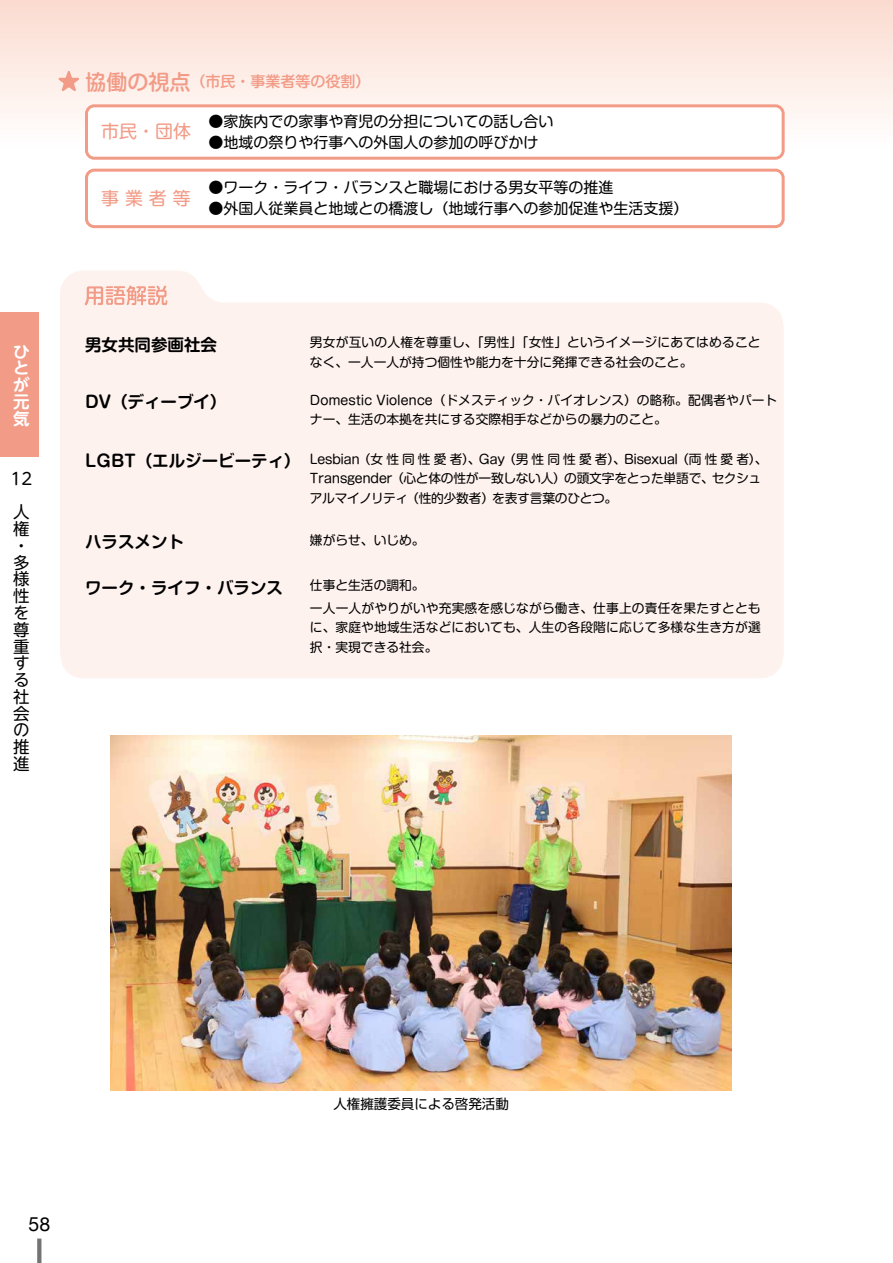
<style>
.page{position:relative;width:893px;height:1263px;background:#fff}
.page>*{position:absolute;margin:0;border:0;box-sizing:border-box;transform-origin:0 0}
.t1{font:19.5px "Helvetica Neue";color:#000}
.t2{font:18px "Shin M Go Pro";letter-spacing:.33em;color:#f29b87}
.t3{font:700 16.5px "Shin M Go Pro De";color:#000}
.t4{font:16.5px/16.8px "UD Shin M Go Pro";color:#000}
.t5{font:700 16.5px/16.8px "UD Shin M Go Pro De";color:#fff;text-align:justify}
.t6{font:15px "Shin M Go Pro";color:#000}
.t7{font:500 15px "Shin M Go Pro";color:#f29b87}
.t8{font:13.5px "Shin Go Pro";color:#000}
.t9{font:12.75px/19.5px "Shin M Go Pro";color:#000}
.t10{font:12.75px/19.5px "Shin M Go Pro";letter-spacing:-.02em;color:#000}
.s1{font-size:21px}
.s2{font-family:"Shin M Go Pro De";font-weight:700;font-size:16.5px}
</style>
<div class="page">
<div style="left:0;top:0;width:893px;height:154px;background:linear-gradient(to bottom,#fbdbcf,#fff)"></div>
<svg style="left:58px;top:71px;width:22px;height:21px"></svg>
<svg style="left:84px;top:103px;width:702px;height:57px"></svg>
<svg style="left:85px;top:168px;width:700px;height:61px"></svg>
<div style="left:60px;top:271px;width:724px;height:407px;background:#fef2ee"></div>
<svg style="left:85px;top:285px;width:82px;height:20px;background:#f7c7bb"></svg>
<img style="left:111px;top:736px;width:621px;height:355px">
<svg style="left:37px;top:1238px;width:4px;height:25px"></svg>
<div style="left:0;top:313px;width:38px;height:144px;background:#f29b87"></div>
<p class="t5" style="left:13px;top:342px;width:18px">ひとが元気</p>
<p class="t4" style="left:10px;top:461px;width:24px;line-height:33.6px">12人</p>
<p class="t4" style="left:13px;top:520px;width:18px">権・多様性を尊重する社会の推進</p>
<p class="t7" style="left:86px;top:69px;width:287px"><span class="s1">協働の視点</span>（市民・事業者等の役割）</p>
<h2 class="t2" style="left:101px;top:117px;width:91px">市民・団体</h2>
<h2 class="t2" style="left:101px;top:184px;width:91px">事業者等</h2>
<p class="t6" style="left:208px;top:109px;width:346px">●家族内での家事や育児の分担についての話し合い</p>
<p class="t6" style="left:208px;top:130px;width:331px">●地域の祭りや行事への外国人の参加の呼びかけ</p>
<p class="t6" style="left:208px;top:175px;width:406px">●ワーク・ライフ・バランスと職場における男女平等の推進</p>
<p class="t6" style="left:208px;top:196px;width:481px">●外国人従業員と地域との橋渡し（地域行事への参加促進や生活支援）</p>
<p class="t3" style="left:85px;top:331px;width:133px">男女共同参画社会</p>
<p class="t9" style="left:310px;top:331px;width:452px">男女が互いの人権を尊重し、「男性」「女性」というイメージにあてはめることなく、一人一人が持つ個性や能力を十分に発揮できる社会のこと。</p>
<p class="t3" style="left:85px;top:388px;width:143px">DV（ディーブイ）</p>
<p class="t9" style="left:310px;top:389px;width:469px">Domestic Violence（ドメスティック・バイオレンス）の略称。配偶者やパートナー、生活の本拠を共にする交際相手などからの暴力のこと。</p>
<p class="t10" style="left:310px;top:448px;width:459px;text-indent:-225px"><span class="s2">LGBT（エルジービーティ）</span> Lesbian（女性同性愛者）、Gay（男性同性愛者）、Bisexual（両性愛者）、<br>Transgender（心と体の性が一致しない人）の頭文字をとった単語で、セクシュアルマイノリティ（性的少数者）を表す言葉のひとつ。</p>
<p class="t3" style="left:85px;top:528px;width:100px">ハラスメント</p>
<p class="t9" style="left:310px;top:529px;width:116px">嫌がらせ、いじめ。</p>
<p class="t3" style="left:85px;top:574px;width:199px">ワーク・ライフ・バランス</p>
<p class="t9" style="left:310px;top:573px;width:452px;line-height:22.5px">仕事と生活の調和。<br>一人一人がやりがいや充実感を感じながら働き、仕事上の責任を果たすととも</p>
<p class="t9" style="left:310px;top:616px;width:452px">に、家庭や地域生活などにおいても、人生の各段階に応じて多様な生き方が選択・実現できる社会。</p>
<h1 class="t1" style="left:28px;top:1209px;width:23px">58</h1>
<p class="t8" style="left:333px;top:1093px;width:177px">人権擁護委員による啓発活動</p>
</div>
